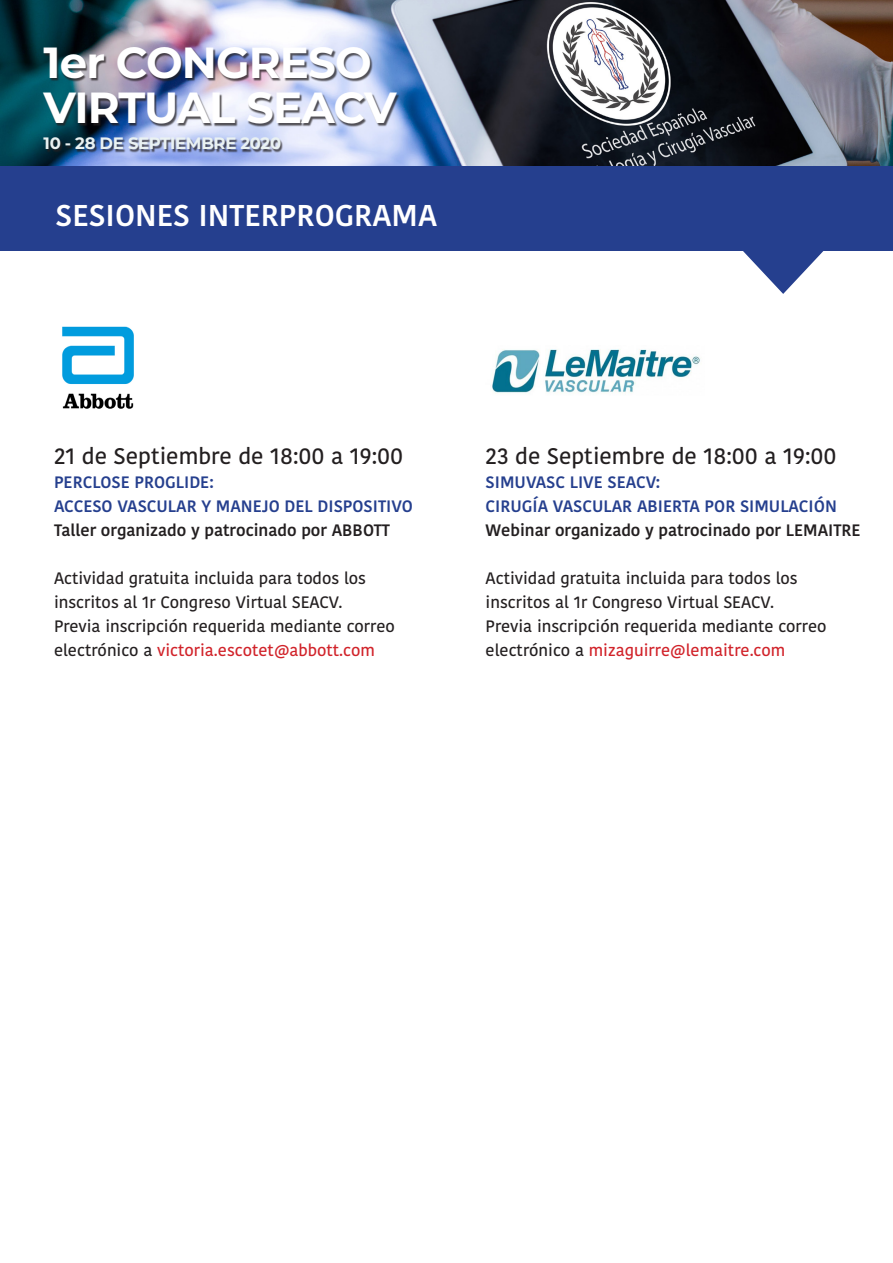
<style>
.page{position:relative;width:893px;height:1263px;background:#fff}
.page>*{position:absolute;margin:0;border:0;box-sizing:border-box;transform-origin:0 0}
.t1{font:700 43.5px/45px "Montserrat";letter-spacing:-.02em;color:#fff}
.t2{font:600 30px "Kohinoor Devanagari";color:#fff}
.t3{font:500 22.5px "Kohinoor Devanagari";color:#231f20}
.t4{font:500 16.5px/24px "Kohinoor Devanagari";color:#231f20}
.t5{font:600 16.5px "Kohinoor Devanagari";color:#253f8e}
.t6{font:600 16.5px "Kohinoor Devanagari";color:#231f20}
.t7{font:700 16.5px "Montserrat";letter-spacing:-.02em;color:#eaf2f2}
.s1{color:#d1232a}
</style>
<div class="page">
<img style="left:0;top:0;width:1px;height:166px">
<img style="left:1px;top:0;width:892px;height:166px">
<div style="left:44px;top:49px;width:356px;height:104px;background:#231f20;opacity:.75"></div>
<hr style="left:0;top:166px;width:1px;height:84px;background:#f9b745">
<div style="left:1px;top:166px;width:892px;height:84px;background:#253f8e"></div>
<svg style="left:736px;top:250px;width:94px;height:44px"></svg>
<img style="left:490px;top:349px;width:210px;height:45px">
<img style="left:62px;top:326px;width:72px;height:83px">
<h1 class="t1" style="left:44px;top:38px;width:355px">1er CONGRESO<br>VIRTUAL SEACV</h1>
<p class="t7" style="left:44px;top:131px;width:239px">10 - 28 DE SEPTIEMBRE 2020</p>
<p class="t2" style="left:56px;top:198px;width:383px">SESIONES INTERPROGRAMA</p>
<p class="t3" style="left:54px;top:443px;width:351px">21 de Septiembre de 18:00 a 19:00</p>
<p class="t5" style="left:54px;top:473px;width:161px">PERCLOSE PROGLIDE:</p>
<p class="t5" style="left:54px;top:497px;width:360px">ACCESO VASCULAR Y MANEJO DEL DISPOSITIVO</p>
<p class="t6" style="left:54px;top:521px;width:338px">Taller organizado y patrocinado por ABBOTT</p>
<p class="t4" style="left:54px;top:567px;width:314px">Actividad gratuita incluida para todos los inscritos al 1r Congreso Virtual SEACV.</p>
<p class="t4" style="left:54px;top:615px;width:342px">Previa inscripción requerida mediante correo electrónico a <span class="s1">victoria.escotet@abbott.com</span></p>
<p class="t3" style="left:486px;top:443px;width:352px">23 de Septiembre de 18:00 a 19:00</p>
<p class="t5" style="left:486px;top:473px;width:176px">SIMUVASC LIVE SEACV:</p>
<p class="t5" style="left:486px;top:497px;width:353px">CIRUGÍA VASCULAR ABIERTA POR SIMULACIÓN</p>
<p class="t6" style="left:486px;top:521px;width:376px">Webinar organizado y patrocinado por LEMAITRE</p>
<p class="t4" style="left:486px;top:567px;width:314px">Actividad gratuita incluida para todos los inscritos al 1r Congreso Virtual SEACV.</p>
<p class="t4" style="left:486px;top:615px;width:342px">Previa inscripción requerida mediante correo electrónico a <span class="s1">mizaguirre@lemaitre.com</span></p>
</div>
